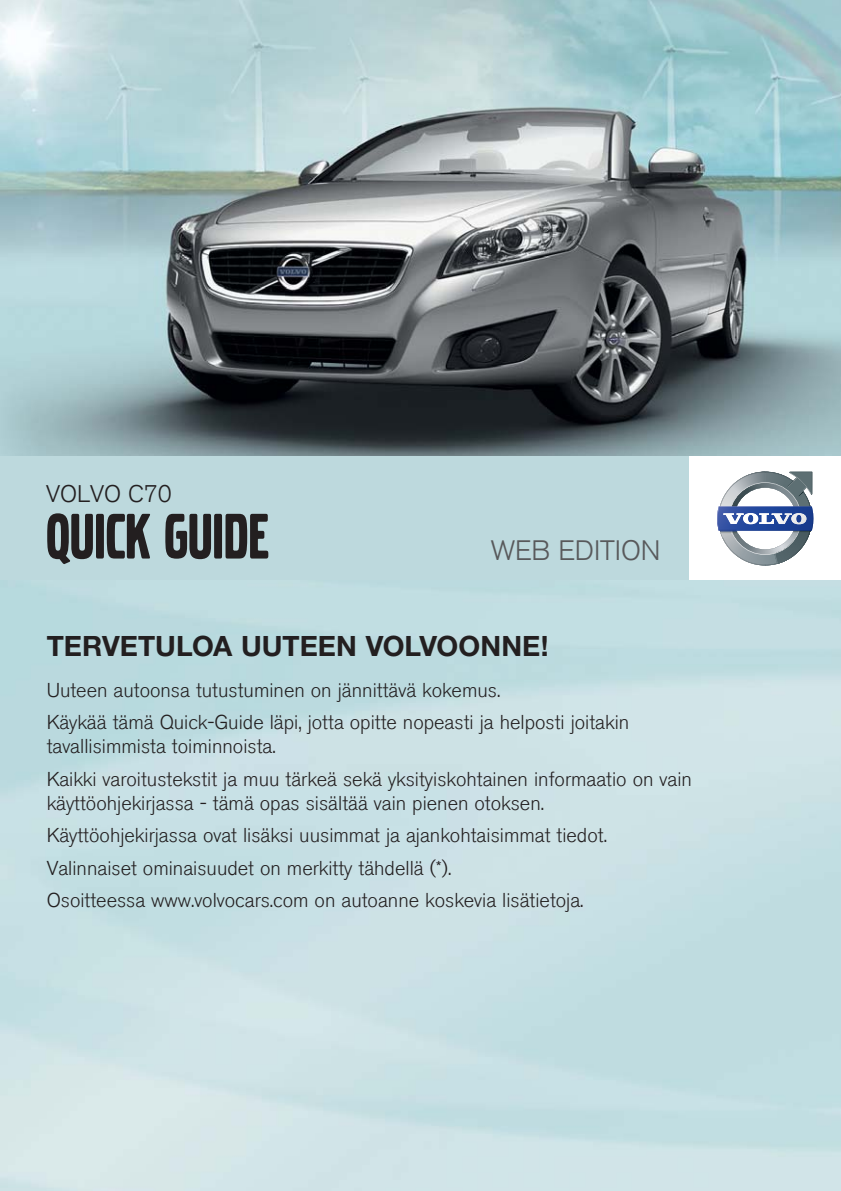
<style>
.page{position:relative;width:841px;height:1191px;background:#fff}
.page>*{position:absolute;margin:0;border:0;box-sizing:border-box;transform-origin:0 0}
.t1{font:67px "Volvo Broad Pro";color:#231f20}
.t2{font:700 28px "Helvetica Neue ECG";letter-spacing:.005em;color:#231f20}
.t3{font:300 28px "Volvo Sans";color:#58595b}
.t4{font:300 24px "Volvo Sans";color:#231f20}
.t5{font:300 20px/32.4px "Volvo Sans";color:#231f20}
</style>
<div class="page">
<div style="left:1px;top:455px;width:839px;height:125px;background:#bdd9dd"></div>
<div style="left:689px;top:454px;width:151px;height:128px;background:#fff"></div>
<svg style="left:717px;top:471px;width:95px;height:94px"></svg>
<img style="left:719px;top:526px;width:18px;height:11px">
<img style="left:1px;top:0;width:839px;height:455px">
<p class="t4" style="left:46px;top:483px;width:127px">VOLVO C70</p>
<h1 class="t1" style="left:46px;top:505px;width:224px">QUICK GUIDE</h1>
<h2 class="t3" style="left:490px;top:538px;width:171px">WEB EDITION</h2>
<h2 class="t2" style="left:47px;top:629px;width:503px">TERVETULOA UUTEEN VOLVOONNE!</h2>
<p class="t5" style="left:47px;top:675px;width:583px">Uuteen autoonsa tutustuminen on jännittävä kokemus.<br>Käykää tämä Quick-Guide läpi, jotta opitte nopeasti ja helposti joitakin</p>
<p class="t5" style="left:47px;top:731px;width:646px">tavallisimmista toiminnoista.<br>Kaikki varoitustekstit ja muu tärkeä sekä yksityiskohtainen informaatio on vain</p>
<p class="t5" style="left:47px;top:788px;width:561px">käyttöohjekirjassa - tämä opas sisältää vain pienen otoksen.<br>Käyttöohjekirjassa ovat lisäksi uusimmat ja ajankohtaisimmat tiedot.<br>Valinnaiset ominaisuudet on merkitty tähdellä (*).<br>Osoitteessa www.volvocars.com on autoanne koskevia lisätietoja.</p>
</div>
